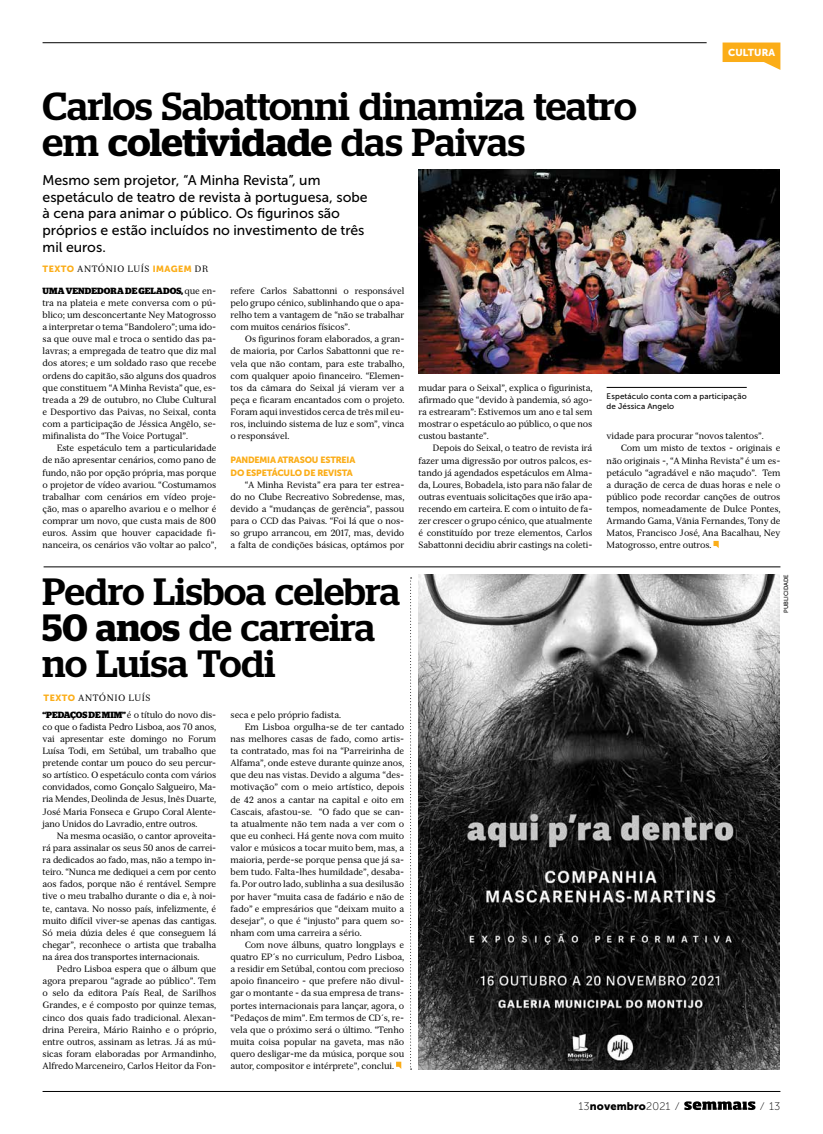
<style>
.page{position:relative;width:823px;height:1134px;background:#fff}
.page>*{position:absolute;margin:0;border:0;box-sizing:border-box;transform-origin:0 0}
.t1{font:500 39px/36px "Stag";letter-spacing:-.005em;color:#000}
.t2{font:500 38px/36px "Stag";letter-spacing:-.005em;color:#000}
.t3{font:14px/16.8px "Museo Sans Cyrl 500";color:#000}
.t4{font:11px "Museo Sans Cyrl 900";letter-spacing:.015em;color:#000}
.t5{font:11px "Museo Sans Cyrl 100";color:#000}
.t6{font:10px "Museo Sans Cyrl 900";letter-spacing:.01em;color:#fff}
.t7{font:9px/12.1px "Serif 12 Beta";letter-spacing:-.01em;color:#000;text-align:justify}
.t8{font:9px/12.1px "Museo Sans Cyrl 900";letter-spacing:-.02em;color:#fbad18}
.t9{font:9px "Serif 12 Beta";letter-spacing:.05em;color:#000}
.t10{font:700 9px "Stag";letter-spacing:.01em;color:#000}
.t11{font:8px/10px "Museo Sans Cyrl 500";letter-spacing:.015em;color:#000}
.t12{font:6px "Museo Sans Cyrl 500";color:#000}
.s1{font-weight:600}
.s2{font-family:"Museo Sans Cyrl 900";color:#fbad18}
.s3{font-family:"Serif 12 Beta";font-weight:400}
.s4{font-family:"Stag";font-weight:700}
.s5{font-family:"Museo Sans Cyrl 100"}
</style>
<div class="page">
<svg style="left:684px;top:1101px;width:71px;height:9px"></svg>
<hr style="left:43px;top:1091px;width:737px;height:1px;background:#000">
<hr style="left:43px;top:43px;width:663px;height:1px;background:#000">
<svg style="left:722px;top:43px;width:58px;height:27px"></svg>
<svg style="left:713px;top:541px;width:5px;height:7px"></svg>
<img style="left:418px;top:170px;width:361px;height:203px">
<svg style="left:396px;top:1062px;width:5px;height:7px"></svg>
<img style="left:418px;top:574px;width:361px;height:495px">
<svg style="left:410px;top:577px;width:1px;height:492px"></svg>
<hr style="left:44px;top:567px;width:736px;height:1px;background:#000">
<hr style="left:606px;top:387px;width:140px;height:1px;background:#000">
<h1 class="t1" style="left:43px;top:88px;width:595px">Carlos Sabattonni dinamiza teatro em <span class="s1">coletividade</span> das Paivas</h1>
<h3 class="t3" style="left:43px;top:172px;width:326px">Mesmo sem projetor, “A Minha Revista”, um espetáculo de teatro de revista à portuguesa, sobe à cena para animar o público. Os figurinos são próprios e estão incluídos no investimento de três mil euros.</h3>
<p class="t9" style="left:43px;top:264px;width:167px"><span class="s2">TEXTO</span> ANTÓNIO LUÍS <span class="s2">IMAGEM</span> DR</p>
<p class="t6" style="left:727px;top:47px;width:48px">CULTURA</p>
<p class="t10" style="left:43px;top:285px;width:175px">UMA VENDEDORA DE GELADOS, <span class="s3">que en-</span></p>
<p class="t7" style="left:42px;top:297px;width:175px">tra na plateia e mete conversa com o pú&shy;blico; um desconcertante Ney Matogrosso a interpretar o tema “Bandolero”; uma ido&shy;sa que ouve mal e troca o sentido das pa&shy;lavras; a empregada de teatro que diz mal dos atores; e um soldado raso que recebe ordens do capitão, são alguns dos quadros que constituem “A Minha Revista” que, es&shy;treada a 29 de outubro, no Clube Cultural e Desportivo das Paivas, no Seixal, conta com a participação de Jéssica Angêlo, se&shy;mifinalista do “The Voice Portugal”.</p>
<p class="t7" style="left:42px;top:442px;width:175px;text-indent:14px">Este espetáculo tem a particularidade de não apresentar cenários, como pano de fundo, não por opção própria, mas porque o projetor de vídeo avariou. “Costumamos trabalhar com cenários em vídeo proje&shy;ção, mas o aparelho avariou e o melhor é comprar um novo, que custa mais de 800 euros. Assim que houver capacidade fi&shy;nanceira, os cenários vão voltar ao palco”,</p>
<p class="t7" style="left:230px;top:285px;width:175px">refere Carlos Sabattonni o responsável pelo grupo cénico, sublinhando que o apa&shy;relho tem a vantagem de “não se trabalhar com muitos cenários físicos”.</p>
<p class="t7" style="left:230px;top:333px;width:175px;text-indent:14px">Os figurinos foram elaborados, a gran&shy;de maioria, por Carlos Sabattonni que re&shy;vela que não contam, para este trabalho, com qualquer apoio financeiro. “Elemen&shy;tos da câmara do Seixal já vieram ver a peça e ficaram encantados com o projeto.<br>Foram aqui investidos cerca de três mil eu&shy;ros, incluindo sistema de luz e som”, vinca o responsável.</p>
<p class="t8" style="left:230px;top:454px;width:126px">PANDEMIA ATRASOU ESTREIA<br>DO ESPETÁCULO DE REVISTA</p>
<p class="t7" style="left:230px;top:478px;width:175px;text-indent:14px">“A Minha Revista” era para ter estrea&shy;do no Clube Recreativo Sobredense, mas, devido a “mudanças de gerência”, passou para o CCD das Paivas. “Foi lá que o nos&shy;so grupo arrancou, em 2017, mas, devido a falta de condições básicas, optámos por</p>
<p class="t7" style="left:418px;top:382px;width:175px">mudar para o Seixal”, explica o figurinista, afirmado que “devido à pandemia, só ago&shy;ra estrearam”: Estivemos um ano e tal sem mostrar o espetáculo ao público, o que nos custou bastante”.</p>
<p class="t7" style="left:418px;top:442px;width:175px;text-indent:14px">Depois do Seixal, o teatro de revista irá fazer uma digressão por outros palcos, es&shy;tando já agendados espetáculos em Alma&shy;da, Loures, Bobadela, isto para não falar de outras eventuais solicitações que irão apa&shy;recendo em carteira. E com o intuito de fa&shy;zer crescer o grupo cénico, que atualmente é constituído por treze elementos, Carlos Sabattonni decidiu abrir castings na coleti-</p>
<p class="t11" style="left:606px;top:391px;width:141px">Espetáculo conta com a participação de Jéssica Angelo</p>
<p class="t7" style="left:606px;top:430px;width:158px">vidade para procurar “novos talentos”.</p>
<p class="t7" style="left:620px;top:442px;width:161px">Com um misto de textos - originais e</p>
<p class="t7" style="left:606px;top:454px;width:175px">não originais -, “A Minha Revista” é um es-</p>
<p class="t7" style="left:606px;top:466px;width:175px">petáculo “agradável e não maçudo”. Tem</p>
<p class="t7" style="left:606px;top:479px;width:175px">a duração de cerca de duas horas e nele o</p>
<p class="t7" style="left:606px;top:491px;width:175px">público pode recordar canções de outros</p>
<p class="t7" style="left:606px;top:503px;width:175px">tempos, nomeadamente de Dulce Pontes,</p>
<p class="t7" style="left:606px;top:515px;width:175px">Armando Gama, Vânia Fernandes, Tony de</p>
<p class="t7" style="left:606px;top:527px;width:175px">Matos, Francisco José, Ana Bacalhau, Ney</p>
<p class="t7" style="left:606px;top:539px;width:106px">Matogrosso, entre outros.</p>
<h2 class="t2" style="left:43px;top:573px;width:359px">Pedro Lisboa celebra<br><span class="s1">50 anos</span> de carreira no Luísa Todi</h2>
<p class="t12" style="left:782px;top:613px;width:40px;rotate:-90deg">PUBLICIDADE</p>
<p class="t9" style="left:44px;top:692px;width:108px"><span class="s2">TEXTO</span> ANTÓNIO LUÍS</p>
<p class="t7" style="left:42px;top:708px;width:175px"><span class="s4">“PEDAÇOS DE MIM”</span> é o título do novo dis&shy;co que o fadista Pedro Lisboa, aos 70 anos, vai apresentar este domingo no Forum Luísa Todi, em Setúbal, um trabalho que pretende contar um pouco do seu percur&shy;so artístico. O espetáculo conta com vários convidados, como Gonçalo Salgueiro, Ma&shy;ria Mendes, Deolinda de Jesus, Inês Duarte, José Maria Fonseca e Grupo Coral Alente&shy;jano Unidos do Lavradio, entre outros.</p>
<p class="t7" style="left:42px;top:830px;width:175px;text-indent:14px">Na mesma ocasião, o cantor aproveita&shy;rá para assinalar os seus 50 anos de carrei&shy;ra dedicados ao fado, mas, não a tempo in&shy;teiro. “Nunca me dediquei a cem por cento aos fados, porque não é rentável. Sempre tive o meu trabalho durante o dia e, à noi&shy;te, cantava. No nosso país, infelizmente, é muito difícil viver-se apenas das cantigas.<br>Só meia dúzia deles é que conseguem lá chegar”, reconhece o artista que trabalha na área dos transportes internacionais.</p>
<p class="t7" style="left:42px;top:963px;width:175px;text-indent:14px">Pedro Lisboa espera que o álbum que agora preparou “agrade ao público”. Tem o selo da editora País Real, de Sarilhos Grandes, e é composto por quinze temas, cinco dos quais fado tradicional. Alexan&shy;drina Pereira, Mário Rainho e o próprio, entre outros, assinam as letras. Já as mú&shy;sicas foram elaboradas por Armandinho, Alfredo Marceneiro, Carlos Heitor da Fon-</p>
<p class="t7" style="left:230px;top:709px;width:112px">seca e pelo próprio fadista.</p>
<p class="t7" style="left:244px;top:721px;width:161px">Em Lisboa orgulha-se de ter cantado</p>
<p class="t7" style="left:230px;top:733px;width:175px">nas melhores casas de fado, como artis-</p>
<p class="t7" style="left:230px;top:745px;width:175px">ta contratado, mas foi na “Parreirinha de</p>
<p class="t7" style="left:230px;top:757px;width:175px">Alfama”, onde esteve durante quinze anos,</p>
<p class="t7" style="left:230px;top:769px;width:175px">que deu nas vistas. Devido a alguma “des-</p>
<p class="t7" style="left:230px;top:781px;width:175px">motivação” com o meio artístico, depois</p>
<p class="t7" style="left:230px;top:793px;width:175px">de 42 anos a cantar na capital e oito em</p>
<p class="t7" style="left:230px;top:805px;width:175px">Cascais, afastou-se. “O fado que se can-</p>
<p class="t7" style="left:230px;top:818px;width:175px">ta atualmente não tem nada a ver com o</p>
<p class="t7" style="left:230px;top:830px;width:175px">que eu conheci. Há gente nova com muito</p>
<p class="t7" style="left:230px;top:842px;width:175px">valor e músicos a tocar muito bem, mas, a</p>
<p class="t7" style="left:230px;top:854px;width:175px">maioria, perde-se porque pensa que já sa-</p>
<p class="t7" style="left:230px;top:866px;width:175px">bem tudo. Falta-lhes humildade”, desaba-</p>
<p class="t7" style="left:230px;top:878px;width:175px">fa. Por outro lado, sublinha a sua desilusão</p>
<p class="t7" style="left:230px;top:890px;width:175px">por haver “muita casa de fadário e não de</p>
<p class="t7" style="left:230px;top:902px;width:175px">fado” e empresários que “deixam muito a</p>
<p class="t7" style="left:230px;top:914px;width:175px">desejar”, o que é “injusto” para quem so-</p>
<p class="t7" style="left:230px;top:927px;width:132px">nham com uma carreira a sério.</p>
<p class="t7" style="left:244px;top:939px;width:161px">Com nove álbuns, quatro longplays e</p>
<p class="t7" style="left:230px;top:951px;width:175px">quatro EP´s no curriculum, Pedro Lisboa,</p>
<p class="t7" style="left:230px;top:963px;width:175px">a residir em Setúbal, contou com precioso</p>
<p class="t7" style="left:230px;top:975px;width:175px">apoio financeiro - que prefere não divul-</p>
<p class="t7" style="left:230px;top:987px;width:175px">gar o montante - da sua empresa de trans-</p>
<p class="t7" style="left:230px;top:999px;width:175px">portes internacionais para lançar, agora, o</p>
<p class="t7" style="left:230px;top:1011px;width:175px">“Pedaços de mim”. Em termos de CD´s, re-</p>
<p class="t7" style="left:230px;top:1023px;width:175px">vela que o próximo será o último. “Tenho</p>
<p class="t7" style="left:230px;top:1036px;width:175px">muita coisa popular na gaveta, mas não</p>
<p class="t7" style="left:230px;top:1048px;width:175px">quero desligar-me da música, porque sou</p>
<p class="t7" style="left:230px;top:1060px;width:165px">autor, compositor e intérprete”, conclui.</p>
<p class="t4" style="left:578px;top:1100px;width:101px"><span class="s5">13</span>novembro<span class="s5">2021 ⁄</span></p>
<p class="t5" style="left:761px;top:1100px;width:20px">⁄ 13</p>
</div>
